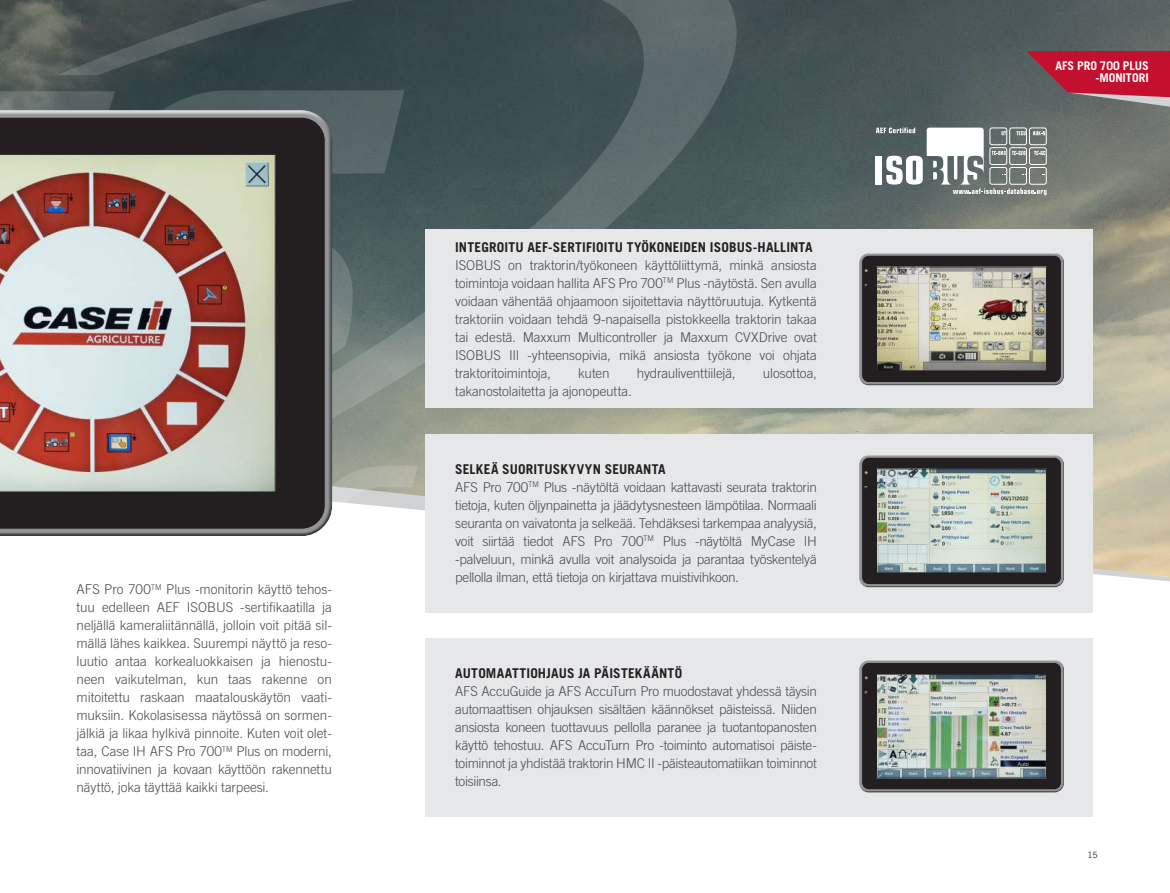
<style>
.page{position:relative;width:1170px;height:893px;background:#fff}
.page>*{position:absolute;margin:0;border:0;box-sizing:border-box;transform-origin:0 0}
.t1{font:300 13.5px/18px "Trade Gothic LT Pro";letter-spacing:-.02em;color:#4b4c4d;text-align:justify}
.t2{font:700 13.5px "Trade Gothic LT Pro";letter-spacing:.01em;color:#231f20}
.t3{font:700 12px/12px "Trade Gothic LT Pro";color:#fff;text-align:right}
.t4{font:8.7px "Trade Gothic LT Pro";color:#231f20}
.s1{font-weight:700;color:#231f20}
</style>
<div class="page">
<img style="left:0;top:0;width:1169px;height:577px">
<svg style="left:57px;top:0;width:681px;height:446px;background:#4f5e5f"></svg>
<svg style="left:0;top:466px;width:418px;height:111px"></svg>
<svg style="left:0;top:91px;width:115px;height:17px;background:#5f6a69"></svg>
<div style="left:425px;top:230px;width:668px;height:178px;background:#e6e7e9"></div>
<div style="left:425px;top:434px;width:668px;height:178px;background:#e6e7e9"></div>
<div style="left:425px;top:638px;width:668px;height:178px;background:#e6e7e9"></div>
<svg style="left:1026px;top:51px;width:143px;height:56px;background:#a63347"></svg>
<svg style="left:875px;top:127px;width:171px;height:68px"></svg>
<svg style="left:0;top:108px;width:331px;height:12px;background:#989d9f"></svg>
<div style="left:0;top:120px;width:333px;height:416px;background:#231f20;opacity:.75"></div>
<div style="left:0;top:117px;width:325px;height:412px;background:#231f20"></div>
<img style="left:0;top:154px;width:275px;height:338px">
<div style="left:857px;top:252px;width:206px;height:128px;background:#fff;opacity:.75"></div>
<div style="left:858px;top:256px;width:205px;height:130px;background:#231f20;opacity:.75"></div>
<div style="left:861px;top:255px;width:200px;height:128px;background:#231f20;border-radius:7px"></div>
<div style="left:861px;top:255px;width:200px;height:128px;border:1px solid #939598;border-radius:7px"></div>
<img style="left:878px;top:269px;width:166px;height:100px">
<div style="left:876px;top:267px;width:170px;height:104px;border:1px solid #231f20"></div>
<svg style="left:862px;top:268px;width:6px;height:6px"></svg>
<div style="left:857px;top:454px;width:206px;height:128px;background:#fff;opacity:.75"></div>
<div style="left:858px;top:458px;width:205px;height:130px;background:#231f20;opacity:.75"></div>
<div style="left:861px;top:457px;width:200px;height:128px;background:#231f20;border-radius:7px"></div>
<div style="left:861px;top:457px;width:200px;height:128px;border:1px solid #939598;border-radius:7px"></div>
<img style="left:878px;top:471px;width:166px;height:100px">
<div style="left:876px;top:469px;width:170px;height:104px;border:1px solid #231f20"></div>
<svg style="left:862px;top:470px;width:6px;height:6px"></svg>
<div style="left:857px;top:659px;width:206px;height:128px;background:#fff;opacity:.75"></div>
<div style="left:858px;top:663px;width:205px;height:130px;background:#231f20;opacity:.75"></div>
<div style="left:861px;top:662px;width:200px;height:128px;background:#231f20;border-radius:7px"></div>
<div style="left:861px;top:662px;width:200px;height:128px;border:1px solid #939598;border-radius:7px"></div>
<img style="left:878px;top:676px;width:166px;height:100px">
<div style="left:876px;top:674px;width:170px;height:104px;border:1px solid #231f20"></div>
<svg style="left:862px;top:675px;width:6px;height:6px"></svg>
<p class="t1" style="left:77px;top:580px;width:257px">AFS Pro 700<sup>TM</sup> Plus -monitorin käyttö tehos&shy;tuu edelleen AEF ISOBUS -sertifikaatilla ja neljällä kameraliitännällä, jolloin voit pitää sil&shy;mällä lähes kaikkea. Suurempi näyttö ja reso&shy;luutio antaa korkealuokkaisen ja hienostu&shy;neen vaikutelman, kun taas rakenne on mitoi tettu raskaan maatalouskäytön vaati&shy;muksiin. Kokolasisessa näytössä on sormen&shy;jälkiä ja likaa hylkivä pinnoite. Kuten voit olet&shy;taa, Case IH AFS Pro 700<sup>TM</sup> Plus on mo derni, innovatiivinen ja kovaan käyttöön rakennettu näyttö, joka täyttää kaikki tarpeesi.</p>
<p class="t2" style="left:455px;top:239px;width:359px">INTEGROITU AEF-SERTIFIOITU TYÖKONEIDEN ISOBUS-HALLINTA</p>
<p class="t1" style="left:455px;top:256px;width:363px">ISOBUS on traktorin/työkoneen käyttöliittymä, minkä ansiosta toimintoja voidaan hallita AFS Pro 700<sup>TM</sup> Plus -näytöstä. Sen avulla voidaan vähentää ohjaamoon sijoitettavia näyttöruutuja. Kytkentä traktoriin voidaan tehdä 9-napaisella pistokkeella traktorin takaa tai edestä. Maxxum Multicontroller ja Maxxum CVXDrive ovat ISOBUS III -yhteensopivia, mikä ansiosta työkone voi ohjata traktoritoimintoja,</p>
<p class="t1" style="left:578px;top:364px;width:33px">kuten</p>
<p class="t1" style="left:637px;top:364px;width:100px">hydrauliventtiilejä,</p>
<p class="t1" style="left:762px;top:364px;width:55px">ulosottoa,</p>
<p class="t1" style="left:455px;top:382px;width:178px">takanostolaitetta ja ajonopeutta.</p>
<p class="t1" style="left:455px;top:460px;width:363px;text-align:left"><span class="s1">SELKEÄ SUORITUSKYVYN SEURANTA<br></span>AFS Pro 700<sup>TM</sup> Plus -näytöltä voidaan kattavasti seurata traktorin tietoja, kuten öljynpainetta ja jäädytysnesteen lämpötilaa. Normaali seuranta on vaivatonta ja selkeää. Tehdäksesi tarkempaa analyysiä, voit siirtää tiedot AFS Pro 700<sup>TM</sup> Plus -näytöltä MyCase IH -palveluun, minkä avulla voit analysoida ja parantaa työskentelyä pellolla ilman, että tietoja on kirjattava muistivihkoon.</p>
<p class="t2" style="left:455px;top:665px;width:228px">AUTOMAATTIOHJAUS JA PÄISTEKÄÄNTÖ</p>
<p class="t1" style="left:455px;top:682px;width:363px">AFS AccuGuide ja AFS AccuTurn Pro muodostavat yhdessä täysin automaattisen ohjauksen sisältäen käännökset päisteissä. Niiden ansiosta koneen tuottavuus pellolla paranee ja tuotantopanosten käyttö tehostuu. AFS AccuTurn Pro -toiminto automatisoi päiste&shy;toiminnot ja yhdistää traktorin HMC II -päisteautomatiikan toiminnot toisiinsa.</p>
<p class="t3" style="left:1055px;top:60px;width:95px">AFS PRO 700 PLUS -MONITORI</p>
<p class="t4" style="left:1087px;top:849px;width:12px">15</p>
</div>
